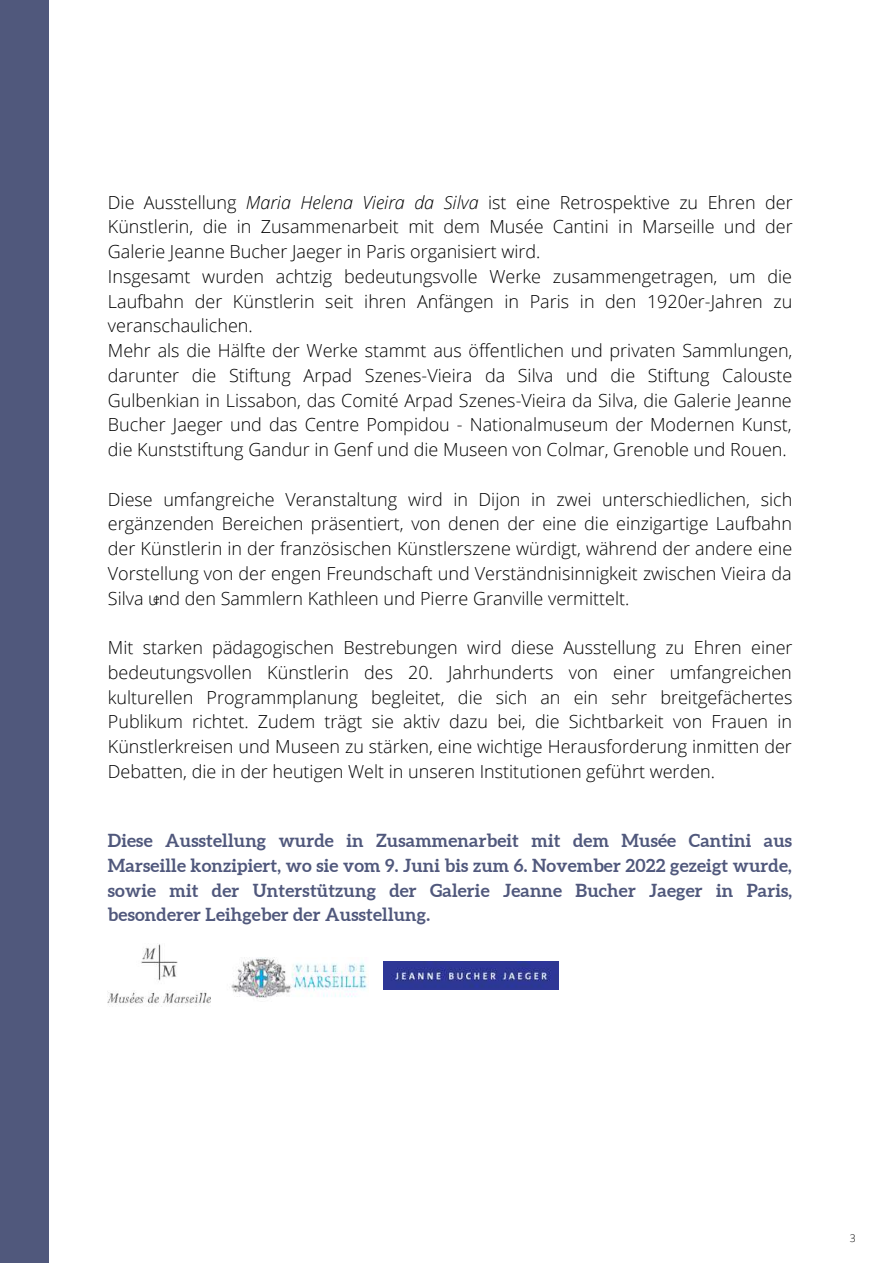
<style>
.page{position:relative;width:893px;height:1264px;background:#fff}
.page>*{position:absolute;margin:0;border:0;box-sizing:border-box;transform-origin:0 0}
.t1{font:300 18px/24.8px "Open Sans";color:#000;text-align:justify}
.t2{font:700 18px/24.8px "Aleo";letter-spacing:.01em;color:#50587c;text-align:justify}
.t3{font:300 12px "Open Sans";color:#000}
.t4{font:300 10.5px "Open Sans";color:#000}
.s1{font-style:italic}
</style>
<div class="page">
<div style="left:0;top:0;width:49px;height:1262px;background:#50587c"></div>
<img style="left:231px;top:957px;width:136px;height:41px">
<img style="left:384px;top:961px;width:174px;height:28px">
<img style="left:108px;top:943px;width:102px;height:62px">
<p class="t1" style="left:108px;top:189px;width:686px;text-align:left">Die Ausstellung <span class="s1">Maria Helena Vieira da Silva</span> ist eine Retrospektive zu Ehren der Künstlerin, die in Zusammenarbeit mit dem Musée Cantini in Marseille und der Galerie Jeanne Bucher Jaeger in Paris organisiert wird.<br>Insgesamt wurden achtzig bedeutungsvolle Werke zusammengetragen, um die Laufbahn der Künstlerin seit ihren Anfängen in Paris in den 1920er-Jahren zu veranschaulichen.<br>Mehr als die Hälfte der Werke stammt aus öffentlichen und privaten Sammlungen, darunter die Stiftung Arpad Szenes-Vieira da Silva und die Stiftung Calouste Gulbenkian in Lissabon, das Comité Arpad Szenes-Vieira da Silva, die Galerie Jeanne Bucher Jaeger und das Centre Pompidou - Nationalmuseum der Modernen Kunst, die Kunststiftung Gandur in Genf und die Museen von Colmar, Grenoble und Rouen.</p>
<p class="t1" style="left:108px;top:486px;width:686px">Diese umfangreiche Veranstaltung wird in Dijon in zwei unterschiedlichen, sich ergänzenden Bereichen präsentiert, von denen der eine die einzigartige Laufbahn der Künstlerin in der französischen Künstlerszene würdigt, während der andere eine Vorstellung von der engen Freundschaft und Verständnisinnigkeit zwischen Vieira da Silva und den Sammlern Kathleen und Pierre Granville vermittelt.</p>
<p class="t1" style="left:108px;top:634px;width:686px">Mit starken pädagogischen Bestrebungen wird diese Ausstellung zu Ehren einer bedeutungsvollen Künstlerin des 20. Jahrhunderts von einer umfangreichen kulturellen Programmplanung begleitet, die sich an ein sehr breitgefächertes Publikum richtet. Zudem trägt sie aktiv dazu bei, die Sichtbarkeit von Frauen in Künstlerkreisen und Museen zu stärken, eine wichtige Herausforderung inmitten der Debatten, die in der heutigen Welt in unseren Institutionen geführt werden.</p>
<p class="t3" style="left:153px;top:590px;width:8px">e</p>
<p class="t2" style="left:108px;top:828px;width:685px">Diese Ausstellung wurde in Zusammenarbeit mit dem Musée Cantini aus Marseille konzipiert, wo sie vom 9. Juni bis zum 6. November 2022 gezeigt wurde, sowie mit der Unterstützung der Galerie Jeanne Bucher Jaeger in Paris, besonderer Leihgeber der Ausstellung.</p>
<p class="t4" style="left:849px;top:1230px;width:7px">3</p>
</div>
